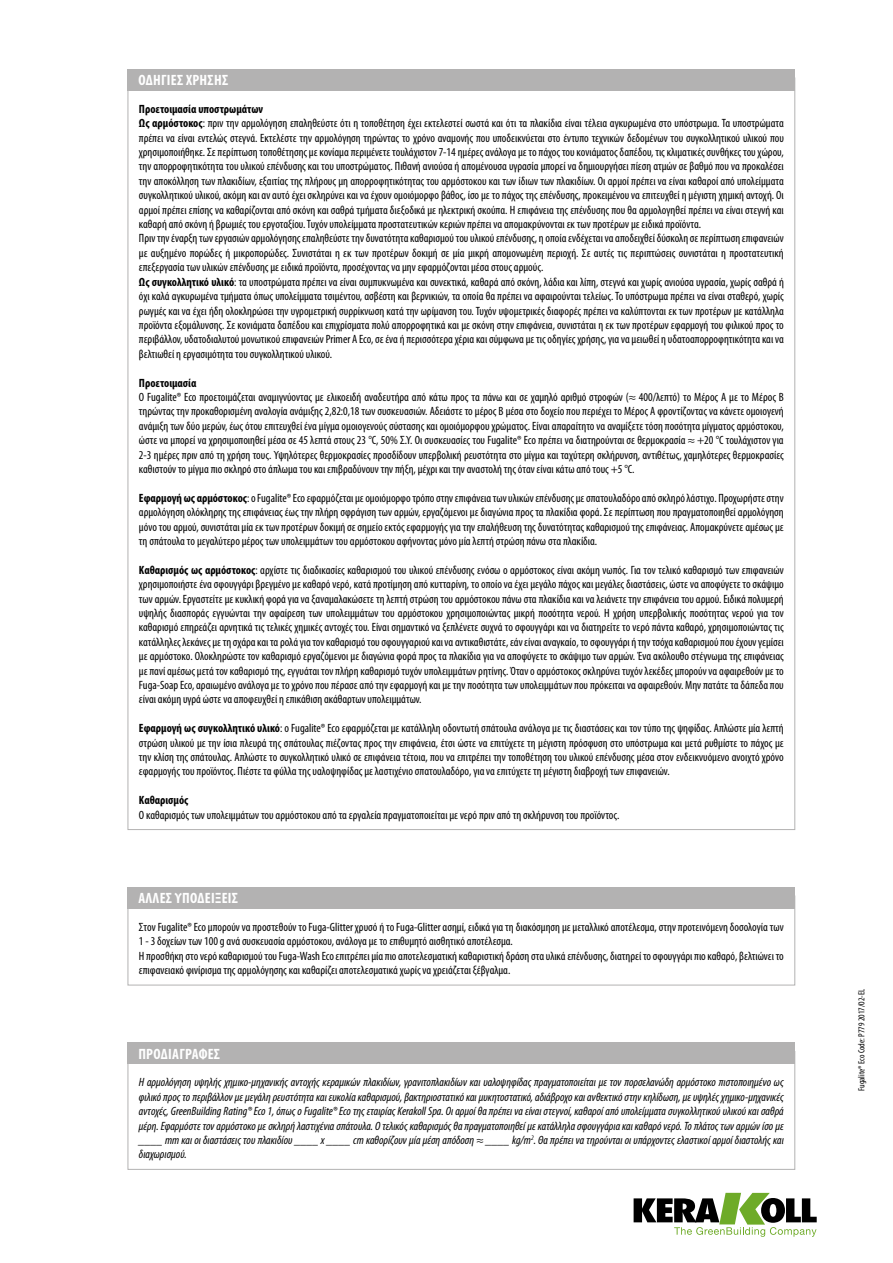
<style>
.page{position:relative;width:893px;height:1263px;background:#fff}
.page>*{position:absolute;margin:0;border:0;box-sizing:border-box;transform-origin:0 0}
.t1{font:700 condensed 15px "Myriad Pro";letter-spacing:.02em;color:#fff}
.t2{font:condensed 12px/14.4px "Myriad Pro";color:#000;text-align:justify}
.t3{font:italic condensed 12px/14.4px "Myriad Pro";color:#000;text-align:justify}
.t4{font:700 condensed 12px "Myriad Pro";color:#000}
.t5{font:condensed 9px "Myriad Pro";color:#000}
.s1{font-weight:700}
</style>
<div class="page">
<svg style="left:634px;top:1193px;width:183px;height:44px"></svg>
<div style="left:128px;top:69px;width:667px;height:21px;background:#b3b2b2"></div>
<div style="left:128px;top:895px;width:667px;height:90px;border:1px solid #b3b2b2"></div>
<div style="left:128px;top:887px;width:667px;height:21px;background:#b3b2b2"></div>
<div style="left:128px;top:1051px;width:667px;height:119px;border:1px solid #b3b2b2"></div>
<div style="left:128px;top:1042px;width:667px;height:22px;background:#b3b2b2"></div>
<p class="t1" style="left:138px;top:72px;width:92px">ΟΔΗΓΊΕΣ ΧΡΉΣΗΣ</p>
<p class="t2" style="left:139px;top:102px;width:646px;text-align:left"><span class="s1">Προετοιμασία υποστρωμάτων<br>Ως αρμόστοκος</span>: πριν την αρμολόγηση επαληθεύστε ότι η τοποθέτηση έχει εκτελεστεί σωστά και ότι τα πλακίδια είναι τέλεια αγκυρωμένα στο υπόστρωμα. Τα υποστρώματα πρέπει να είναι εντελώς στεγνά. Εκτελέστε την αρμολόγηση τηρώντας το χρόνο αναμονής που υποδεικνύεται στο έντυπο τεχνικών δεδομένων του συγκολλητικού υλικού που χρησιμοποιήθηκε. Σε περίπτωση τοποθέτησης με κονίαμα περιμένετε τουλάχιστον 7-14 ημέρες ανάλογα με το πάχος του κονιάματος δαπέδου, τις κλιματικές συνθήκες του χώρου, την απορροφητικότητα του υλικού επένδυσης και του υποστρώματος. Πιθανή ανιούσα ή απομένουσα υγρασία μπορεί να δημιουργήσει πίεση ατμών σε βαθμό που να προκαλέσει την αποκόλληση των πλακιδίων, εξαιτίας της πλήρους μη απορροφητικότητας του αρμόστοκου και των ίδιων των πλακιδίων. Οι αρμοί πρέπει να είναι καθαροί από υπολείμματα συγκολλητικού υλικού, ακόμη και αν αυτό έχει σκληρύνει και να έχουν ομοιόμορφο βάθος, ίσο με το πάχος της επένδυσης, προκειμένου να επιτευχθεί η μέγιστη χημική αντοχή. Οι αρμοί πρέπει επίσης να καθαρίζονται από σκόνη και σαθρά τμήματα διεξοδικά με ηλεκτρική σκούπα. Η επιφάνεια της επένδυσης που θα αρμολογηθεί πρέπει να είναι στεγνή και καθαρή από σκόνη ή βρωμιές του εργοταξίου. Τυχόν υπολείμματα προστατευτικών κεριών πρέπει να απομακρύνονται εκ των προτέρων με ειδικά προϊόντα.<br>Πριν την έναρξη των εργασιών αρμολόγησης επαληθεύστε την δυνατότητα καθαρισμού του υλικού επένδυσης, η οποία ενδέχεται να αποδειχθεί δύσκολη σε περίπτωση επιφανειών με αυξημένο πορώδες ή μικροπορώδες. Συνιστάται η εκ των προτέρων δοκιμή σε μία μικρή απομονωμένη περιοχή. Σε αυτές τις περιπτώσεις συνιστάται η προστατευτική επεξεργασία των υλικών επένδυσης με ειδικά προϊόντα, προσέχοντας να μην εφαρμόζονται μέσα στους αρμούς.<br><span class="s1">Ως συγκολλητικό υλικό</span>: τα υποστρώματα πρέπει να είναι συμπυκνωμένα και συνεκτικά, καθαρά από σκόνη, λάδια και λίπη, στεγνά και χωρίς ανιούσα υγρασία, χωρίς σαθρά ή όχι καλά αγκυρωμένα τμήματα όπως υπολείμματα τσιμέντου, ασβέστη και βερνικιών, τα οποία θα πρέπει να αφαιρούνται τελείως. Το υπόστρωμα πρέπει να είναι σταθερό, χωρίς ρωγμές και να έχει ήδη ολοκληρώσει την υγρομετρική συρρίκνωση κατά την ωρίμανση του. Τυχόν υψομετρικές διαφορές πρέπει να καλύπτονται εκ των προτέρων με κατάλληλα προϊόντα εξομάλυνσης. Σε κονιάματα δαπέδου και επιχρίσματα πολύ απορροφητικά και με σκόνη στην επιφάνεια, συνιστάται η εκ των προτέρων εφαρμογή του φιλικού προς το περιβάλλον, υδατοδιαλυτού μονωτικού επιφανειών Primer A Eco, σε ένα ή περισσότερα χέρια και σύμφωνα με τις οδηγίες χρήσης, για να μειωθεί η υδατοαπορροφητικότητα και να βελτιωθεί η εργασιμότητα του συγκολλητικού υλικού.</p>
<p class="t4" style="left:139px;top:376px;width:59px">Προετοιμασία</p>
<p class="t2" style="left:139px;top:390px;width:646px">Ο Fugalite® Eco προετοιμάζεται αναμιγνύοντας με ελικοειδή αναδευτήρα από κάτω προς τα πάνω και σε χαμηλό αριθμό στροφών (≈ 400/λεπτό) το Μέρος Α με το Μέρος Β τηρώντας την προκαθορισμένη αναλογία ανάμιξης 2,82:0,18 των συσκευασιών. Αδειάστε το μέρος Β μέσα στο δοχείο που περιέχει το Μέρος Α φροντίζοντας να κάνετε ομοιογενή ανάμιξη των δύο μερών, έως ότου επιτευχθεί ένα μίγμα ομοιογενούς σύστασης και ομοιόμορφου χρώματος. Είναι απαραίτητο να αναμίξετε τόση ποσότητα μίγματος αρμόστοκου, ώστε να μπορεί να χρησιμοποιηθεί μέσα σε 45 λεπτά στους 23 °C, 50% Σ.Υ. Οι συσκευασίες του Fugalite® Eco πρέπει να διατηρούνται σε θερμοκρασία ≈ +20 °C τουλάχιστον για 2-3 ημέρες πριν από τη χρήση τους. Υψηλότερες θερμοκρασίες προσδίδουν υπερβολική ρευστότητα στο μίγμα και ταχύτερη σκλήρυνση, αντιθέτως, χαμηλότερες θερμοκρασίες καθιστούν το μίγμα πιο σκληρό στο άπλωμα του και επιβραδύνουν την πήξη, μέχρι και την αναστολή της όταν είναι κάτω από τους +5 °C.</p>
<p class="t2" style="left:139px;top:491px;width:646px"><span class="s1">Εφαρμογή ως αρμόστοκος</span>: ο Fugalite® Eco εφαρμόζεται με ομοιόμορφο τρόπο στην επιφάνεια των υλικών επένδυσης με σπατουλαδόρο από σκληρό λάστιχο. Προχωρήστε στην αρμολόγηση ολόκληρης της επιφάνειας έως την πλήρη σφράγιση των αρμών, εργαζόμενοι με διαγώνια προς τα πλακίδια φορά. Σε περίπτωση που πραγματοποιηθεί αρμολόγηση μόνο του αρμού, συνιστάται μία εκ των προτέρων δοκιμή σε σημείο εκτός εφαρμογής για την επαλήθευση της δυνατότητας καθαρισμού της επιφάνειας. Απομακρύνετε αμέσως με τη σπάτουλα το μεγαλύτερο μέρος των υπολειμμάτων του αρμόστοκου αφήνοντας μόνο μία λεπτή στρώση πάνω στα πλακίδια.</p>
<p class="t2" style="left:139px;top:563px;width:646px"><span class="s1">Καθαρισμός ως αρμόστοκος</span>: αρχίστε τις διαδικασίες καθαρισμού του υλικού επένδυσης ενόσω ο αρμόστοκος είναι ακόμη νωπός. Για τον τελικό καθαρισμό των επιφανειών χρησιμοποιήστε ένα σφουγγάρι βρεγμένο με καθαρό νερό, κατά προτίμηση από κυτταρίνη, το οποίο να έχει μεγάλο πάχος και μεγάλες διαστάσεις, ώστε να αποφύγετε το σκάψιμο των αρμών. Εργαστείτε με κυκλική φορά για να ξαναμαλακώσετε τη λεπτή στρώση του αρμόστοκου πάνω στα πλακίδια και να λειάνετε την επιφάνεια του αρμού. Ειδικά πολυμερή υψηλής διασποράς εγγυώνται την αφαίρεση των υπολειμμάτων του αρμόστοκου χρησιμοποιώντας μικρή ποσότητα νερού. Η χρήση υπερβολικής ποσότητας νερού για τον καθαρισμό επηρεάζει αρνητικά τις τελικές χημικές αντοχές του. Είναι σημαντικό να ξεπλένετε συχνά το σφουγγάρι και να διατηρείτε το νερό πάντα καθαρό, χρησιμοποιώντας τις κατάλληλες λεκάνες με τη σχάρα και τα ρολά για τον καθαρισμό του σφουγγαριού και να αντικαθιστάτε, εάν είναι αναγκαίο, το σφουγγάρι ή την τσόχα καθαρισμού που έχουν γεμίσει με αρμόστοκο. Ολοκληρώστε τον καθαρισμό εργαζόμενοι με διαγώνια φορά προς τα πλακίδια για να αποφύγετε το σκάψιμο των αρμών. Ένα ακόλουθο στέγνωμα της επιφάνειας με πανί αμέσως μετά τον καθαρισμό της, εγγυάται τον πλήρη καθαρισμό τυχόν υπολειμμάτων ρητίνης. Όταν ο αρμόστοκος σκληρύνει τυχόν λεκέδες μπορούν να αφαιρεθούν με το Fuga-Soap Eco, αραιωμένο ανάλογα με το χρόνο που πέρασε από την εφαρμογή και με την ποσότητα των υπολειμμάτων που πρόκειται να αφαιρεθούν. Μην πατάτε τα δάπεδα που είναι ακόμη υγρά ώστε να αποφευχθεί η επικάθιση ακάθαρτων υπολειμμάτων.</p>
<p class="t2" style="left:139px;top:721px;width:646px"><span class="s1">Εφαρμογή ως συγκολλητικό υλικό</span>: ο Fugalite® Eco εφαρμόζεται με κατάλληλη οδοντωτή σπάτουλα ανάλογα με τις διαστάσεις και τον τύπο της ψηφίδας. Απλώστε μία λεπτή στρώση υλικού με την ίσια πλευρά της σπάτουλας πιέζοντας προς την επιφάνεια, έτσι ώστε να επιτύχετε τη μέγιστη πρόσφυση στο υπόστρωμα και μετά ρυθμίστε το πάχος με την κλίση της σπάτουλας. Απλώστε το συγκολλητικό υλικό σε επιφάνεια τέτοια, που να επιτρέπει την τοποθέτηση του υλικού επένδυσης μέσα στον ενδεικνυόμενο ανοιχτό χρόνο εφαρμογής του προϊόντος. Πιέστε τα φύλλα της υαλοψηφίδας με λαστιχένιο σπατουλαδόρο, για να επιτύχετε τη μέγιστη διαβροχή των επιφανειών.</p>
<p class="t4" style="left:139px;top:793px;width:51px">Καθαρισμός</p>
<p class="t2" style="left:139px;top:808px;width:482px">Ο καθαρισμός των υπολειμμάτων του αρμόστοκου από τα εργαλεία πραγματοποιείται με νερό πριν από τη σκλήρυνση του προϊόντος.</p>
<p class="t1" style="left:138px;top:890px;width:101px">ΆΛΛΕΣ ΥΠΟΔΕΊΞΕΙΣ</p>
<p class="t2" style="left:139px;top:920px;width:646px;text-align:left">Στον Fugalite® Eco μπορούν να προστεθούν το Fuga-Glitter χρυσό ή το Fuga-Glitter ασημί, ειδικά για τη διακόσμηση με μεταλλικό αποτέλεσμα, στην προτεινόμενη δοσολογία των 1 - 3 δοχείων των 100 g ανά συσκευασία αρμόστοκου, ανάλογα με το επιθυμητό αισθητικό αποτέλεσμα.<br>Η προσθήκη στο νερό καθαρισμού του Fuga-Wash Eco επιτρέπει μία πιο αποτελεσματική καθαριστική δράση στα υλικά επένδυσης, διατηρεί το σφουγγάρι πιο καθαρό, βελτιώνει το επιφανειακό φινίρισμα της αρμολόγησης και καθαρίζει αποτελεσματικά χωρίς να χρειάζεται ξέβγαλμα.</p>
<p class="t1" style="left:138px;top:1045px;width:83px">ΠΡΟΔΙΑΓΡΑΦΈΣ</p>
<p class="t3" style="left:139px;top:1075px;width:646px">Η αρμολόγηση υψηλής χημικο-μηχανικής αντοχής κεραμικών πλακιδίων, γρανιτοπλακιδίων και υαλοψηφίδας πραγματοποιείται με τον πορσελανώδη αρμόστοκο πιστοποιημένο ως φιλικό προς το περιβάλλον με μεγάλη ρευστότητα και ευκολία καθαρισμού, βακτηριοστατικό και μυκητοστατικό, αδιάβροχο και ανθεκτικό στην κηλίδωση, με υψηλές χημικο-μηχανικές αντοχές, GreenBuilding Rating® Eco 1, όπως ο Fugalite® Eco της εταιρίας Kerakoll Spa. Οι αρμοί θα πρέπει να είναι στεγνοί, καθαροί από υπολείμματα συγκολλητικού υλικού και σαθρά μέρη. Εφαρμόστε τον αρμόστοκο με σκληρή λαστιχένια σπάτουλα. Ο τελικός καθαρισμός θα πραγματοποιηθεί με κατάλληλα σφουγγάρια και καθαρό νερό. Το πλάτος των αρμών ίσο με ____ mm και οι διαστάσεις του πλακιδίου ____ x ____ cm καθορίζουν μία μέση απόδοση ≈ ____ kg/m<sup>2</sup>. Θα πρέπει να τηρούνται οι υπάρχοντες ελαστικοί αρμοί διαστολής και διαχωρισμού.</p>
<p class="t5" style="left:856px;top:1091px;width:103px;rotate:-90deg">Fugalite® Eco Code: P779 2017/02-EL</p>
</div>
